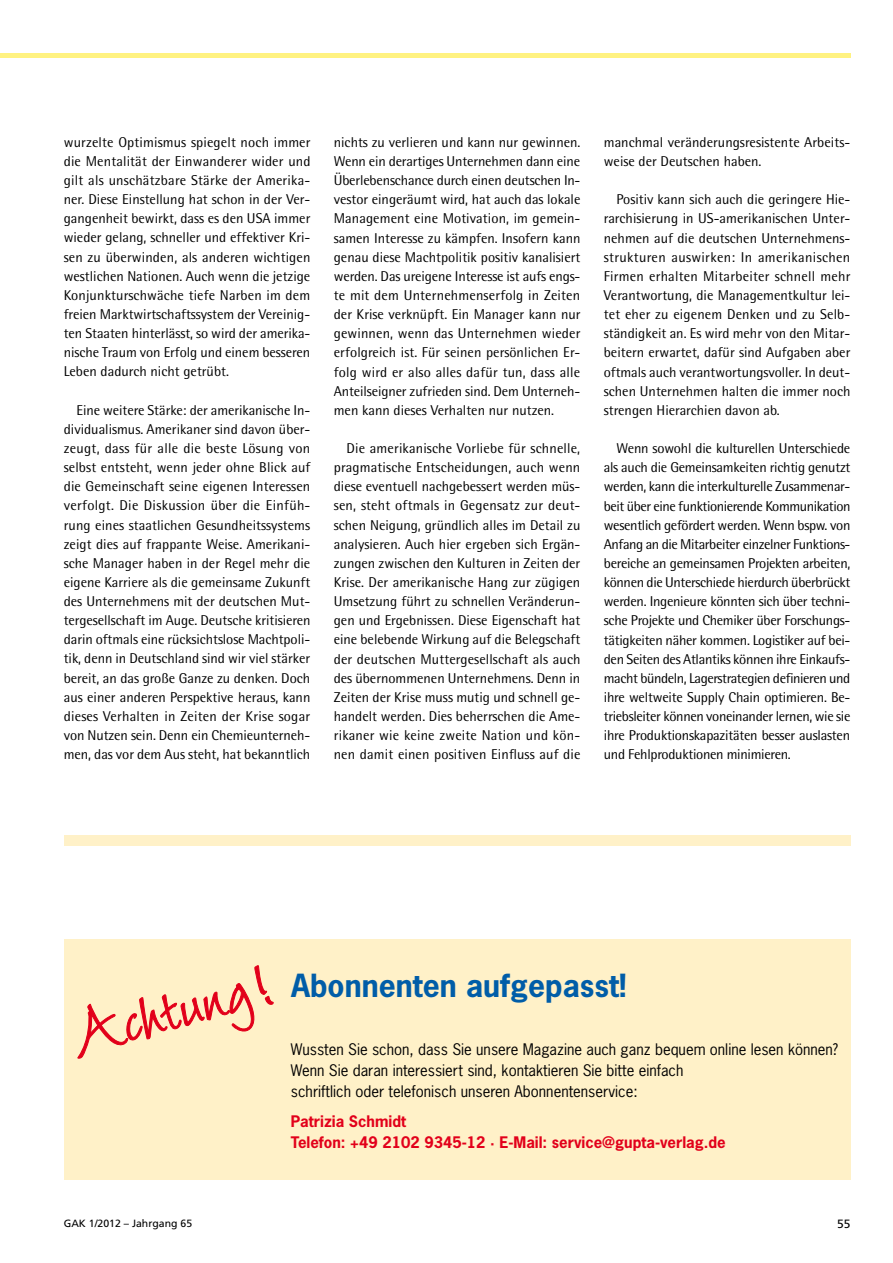
<style>
.page{position:relative;width:893px;height:1263px;background:#fff}
.page>*{position:absolute;margin:0;border:0;box-sizing:border-box;transform-origin:0 0}
.t1{font:700 30px "News Gothic";color:#005da8}
.t2{font:15px/21px "News Gothic";color:#000}
.t3{font:700 15px/21px "News Gothic";color:#e2001a}
.t4{font:14.25px/19.2px "Rotis Semi Sans";color:#000;text-align:justify}
.t5{font:12px "Frutiger";color:#000}
.t6{font:10.5px "Frutiger";color:#000}
</style>
<div class="page">
<hr style="left:0;top:53px;width:850px;height:4px;background:#fff281">
<div style="left:64px;top:940px;width:786px;height:240px;background:#fff1c8"></div>
<svg style="left:77px;top:965px;width:197px;height:94px"></svg>
<div style="left:64px;top:836px;width:786px;height:10px;background:#fff1c8"></div>
<p class="t4" style="left:64px;top:132px;width:248px">wurzelte Optimismus spiegelt noch immer die Mentalität der Einwanderer wider und gilt als unschätzbare Stärke der Amerika&shy;ner. Diese Einstellung hat schon in der Ver&shy;gangenheit bewirkt, dass es den USA immer wieder gelang, schneller und effektiver Kri&shy;sen zu überwinden, als anderen wichtigen westlichen Nationen. Auch wenn die jetzige Konjunkturschwäche tiefe Narben im dem freien Marktwirtschaftssystem der Vereinig&shy;ten Staaten hinterlässt, so wird der amerika&shy;nische Traum von Erfolg und einem besseren Leben dadurch nicht getrübt.</p>
<p class="t4" style="left:64px;top:400px;width:248px;text-indent:13px">Eine weitere Stärke: der amerikanische In&shy;dividualismus. Amerikaner sind davon über&shy;zeugt, dass für alle die beste Lösung von selbst entsteht, wenn jeder ohne Blick auf die Gemeinschaft seine eigenen Interessen verfolgt. Die Diskussion über die Einfüh&shy;rung eines staatlichen Gesundheitssystems zeigt dies auf frappante Weise. Amerikani&shy;sche Manager haben in der Regel mehr die eigene Karriere als die gemeinsame Zukunft des Unternehmens mit der deutschen Mut&shy;tergesellschaft im Auge. Deutsche kritisieren darin oftmals eine rücksichtslose Machtpoli&shy;tik, denn in Deutschland sind wir viel stärker bereit, an das große Ganze zu denken. Doch aus einer anderen Perspektive heraus, kann dieses Verhalten in Zeiten der Krise sogar von Nutzen sein. Denn ein Chemieunterneh&shy;men, das vor dem Aus steht, hat bekanntlich</p>
<p class="t4" style="left:334px;top:132px;width:248px">nichts zu verlieren und kann nur gewinnen.<br>Wenn ein derartiges Unternehmen dann eine Überlebenschance durch einen deutschen In&shy;vestor eingeräumt wird, hat auch das lokale Management eine Motivation, im gemein&shy;samen Interesse zu kämpfen. Insofern kann genau diese Machtpolitik positiv kanalisiert werden. Das ureigene Interesse ist aufs engs&shy;te mit dem Unternehmenserfolg in Zeiten der Krise verknüpft. Ein Manager kann nur gewinnen, wenn das Unternehmen wieder erfolgreich ist. Für seinen persönlichen Er&shy;folg wird er also alles dafür tun, dass alle Anteilseigner zufrieden sind. Dem Unterneh&shy;men kann dieses Verhalten nur nutzen.</p>
<p class="t4" style="left:334px;top:438px;width:248px;text-indent:13px">Die amerikanische Vorliebe für schnelle, pragmatische Entscheidungen, auch wenn diese eventuell nachgebessert werden müs&shy;sen, steht oftmals in Gegensatz zur deut&shy;schen Neigung, gründlich alles im Detail zu analysieren. Auch hier ergeben sich Ergän&shy;zungen zwischen den Kulturen in Zeiten der Krise. Der amerikanische Hang zur zügigen Umsetzung führt zu schnellen Veränderun&shy;gen und Ergebnissen. Diese Eigenschaft hat eine belebende Wirkung auf die Belegschaft der deutschen Muttergesellschaft als auch des übernommenen Unternehmens. Denn in Zeiten der Krise muss mutig und schnell ge&shy;handelt werden. Dies beherrschen die Ame&shy;rikaner wie keine zweite Nation und kön&shy;nen damit einen positiven Einfluss auf die</p>
<p class="t4" style="left:604px;top:132px;width:248px">manchmal veränderungsresistente Arbeits&shy;weise der Deutschen haben.</p>
<p class="t4" style="left:604px;top:190px;width:248px;text-indent:13px">Positiv kann sich auch die geringere Hie&shy;rarchisierung in US-amerikanischen Unter&shy;nehmen auf die deutschen Unternehmens&shy;strukturen auswirken: In amerikanischen Firmen erhalten Mitarbeiter schnell mehr Verantwortung, die Managementkultur lei&shy;tet eher zu eigenem Denken und zu Selb&shy;ständigkeit an. Es wird mehr von den Mitar&shy;beitern erwartet, dafür sind Aufgaben aber oftmals auch verantwortungsvoller. In deut&shy;schen Unternehmen halten die immer noch strengen Hierarchien davon ab.</p>
<p class="t4" style="left:604px;top:439px;width:248px;text-indent:13px">Wenn sowohl die kulturellen Unterschiede als auch die Gemeinsamkeiten richtig genutzt werden, kann die interkulturelle Zusammenar&shy;beit über eine funktionierende Kommunikation wesentlich gefördert werden. Wenn bspw. von Anfang an die Mitarbeiter einzelner Funktions&shy;bereiche an gemeinsamen Projekten arbeiten, können die Unterschiede hierdurch überbrückt werden. Ingenieure könnten sich über techni&shy;sche Projekte und Chemiker über Forschungs&shy;tätigkeiten näher kommen. Logistiker auf bei&shy;den Seiten des Atlantiks können ihre Einkaufs&shy;macht bündeln, Lagerstrategien definieren und ihre weltweite Supply Chain optimieren. Be&shy;triebsleiter können voneinander lernen, wie sie ihre Produktionskapazitäten besser auslasten und Fehlproduktionen minimieren.</p>
<h1 class="t1" style="left:291px;top:966px;width:337px">Abonnenten aufgepasst!</h1>
<p class="t2" style="left:291px;top:1038px;width:549px">Wussten Sie schon, dass Sie unsere Magazine auch ganz bequem online lesen können?<br>Wenn Sie daran interessiert sind, kontaktieren Sie bitte einfach<br>schriftlich oder telefonisch unseren Abonnentenservice:</p>
<p class="t3" style="left:291px;top:1110px;width:436px">Patrizia Schmidt<br>Telefon: +49 2102 9345-12 · E-Mail: service@gupta-verlag.de</p>
<p class="t6" style="left:64px;top:1217px;width:130px">GAK 1/2012 – Jahrgang 65</p>
<p class="t5" style="left:837px;top:1216px;width:15px">55</p>
</div>
